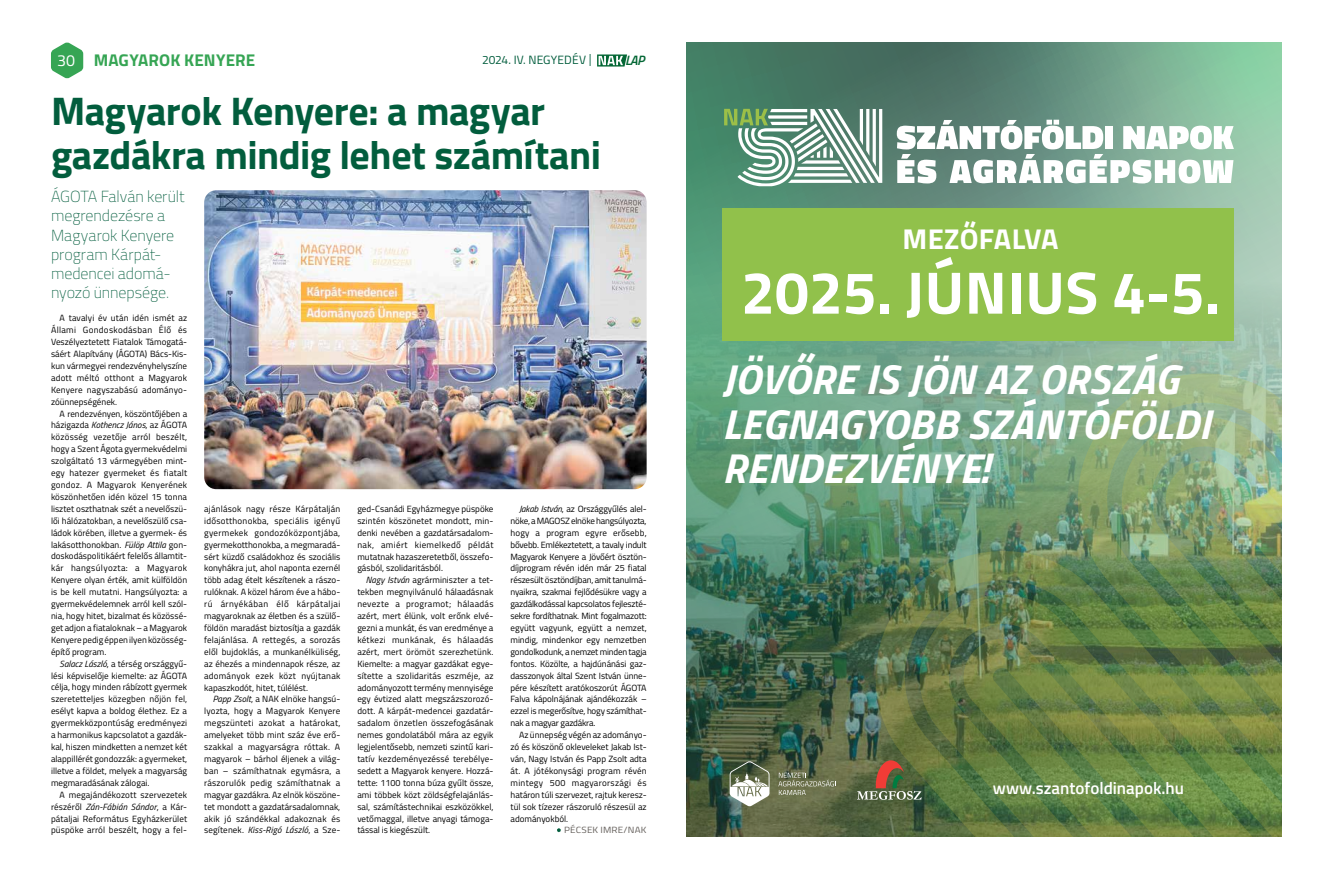
<style>
.page{position:relative;width:1333px;height:879px;background:#fff}
.page>*{position:absolute;margin:0;border:0;box-sizing:border-box;transform-origin:0 0}
.t1{font:700 60px "Titillium";letter-spacing:.01em;color:#fff}
.t2{font:italic 700 42px/44.3px "Titillium";letter-spacing:.01em;color:#fff}
.t3{font:700 40px/44px "Titillium";letter-spacing:-.01em;color:#025d3d}
.t4{font:700 28.7px "Titillium";letter-spacing:.01em;color:#fff}
.t5{font:600 17px "Titillium";color:#fff}
.t6{font:700 17px "Titillium";letter-spacing:.005em;color:#36a554}
.t7{font:100 16px/19.2px "Titillium";letter-spacing:-.005em;color:#025d3d}
.t8{font:italic 600 13.6px "Titillium";color:#046735}
.t9{font:12px "Titillium";color:#025d3d}
.t10{font:9px/11.9px "Titillium";color:#000;text-align:justify}
.t11{font:9px "Titillium";letter-spacing:.015em;color:#65605c;scale:1.1 1}
.s1{font-weight:400;font-size:16px;color:#fff}
.s2{font-family:"Myriad Pro"}
.s3{font-style:italic}
</style>
<div class="page">
<svg style="left:597px;top:54px;width:30px;height:13px"></svg>
<svg style="left:51px;top:42px;width:32px;height:36px"></svg>
<img style="left:686px;top:43px;width:595px;height:793px">
<img style="left:860px;top:359px;width:421px;height:477px">
<img style="left:918px;top:416px;width:363px;height:420px">
<img style="left:959px;top:457px;width:322px;height:379px">
<svg style="left:896px;top:120px;width:337px;height:63px"></svg>
<svg style="left:724px;top:109px;width:158px;height:77px"></svg>
<svg style="left:778px;top:773px;width:58px;height:22px"></svg>
<svg style="left:729px;top:761px;width:40px;height:45px"></svg>
<svg style="left:857px;top:760px;width:64px;height:40px"></svg>
<div style="left:722px;top:208px;width:511px;height:132px;background:#91c14b"></div>
<svg style="left:557px;top:828px;width:3px;height:4px"></svg>
<img style="left:204px;top:190px;width:442px;height:299px">
<h3 class="t6" style="left:57px;top:47px;width:199px"><span class="s1">30</span> MAGYAROK KENYERE</h3>
<h3 class="t9" style="left:482px;top:51px;width:111px">2024. IV. negyedév <span class="s2">|</span></h3>
<h3 class="t8" style="left:625px;top:50px;width:21px">LAP</h3>
<h3 class="t3" style="left:51px;top:87px;width:551px">Magyarok Kenyere: a magyar gazdákra mindig lehet számítani</h3>
<h3 class="t7" style="left:51px;top:186px;width:135px">ÁGOTA Falván került megrendezésre a<br>Magyarok Kenyere program Kárpát&shy;medencei adomá&shy;nyozó ünnepsége.</h3>
<p class="t10" style="left:51px;top:312px;width:138px;text-indent:9px">A tavalyi év után idén ismét az Állami Gondoskodásban Élő és Veszélyeztetett Fiatalok Támogatá&shy;sáért Alapítvány (ÁGOTA) Bács-Kis&shy;kun vármegyei rendezvényhelyszíne adott méltó otthont a Magyarok Kenyere nagyszabású adományo&shy;zóünnepségének.</p>
<p class="t10" style="left:51px;top:407px;width:138px;text-align:left;text-indent:9px">A rendezvényen, köszöntőjében a házigazda <span class="s3">Kothencz János</span>, az ÁGOTA közösség vezetője arról beszélt, hogy a Szent Ágota gyermekvédelmi szolgáltató 13 vármegyében mint&shy;egy hatezer gyermeket és fiatalt gondoz. A Magyarok Kenyerének köszönhetően idén közel 15 tonna lisztet oszthatnak szét a nevelőszü&shy;lői hálózatokban, a nevelőszülő csa&shy;ládok körében, illetve a gyermek- és lakásotthonokban. <span class="s3">Fülöp Attila</span> gon&shy;doskodáspolitikáért felelős államtit&shy;kár hangsúlyozta: a Magyarok Kenyere olyan érték, amit külföldön is be kell mutatni. Hangsúlyozta: a gyermekvédelemnek arról kell szól&shy;nia, hogy hitet, bizalmat és közössé&shy;get adjon a fiataloknak – a Magyarok Kenyere pedig éppen ilyen közösség&shy;építő program.</p>
<p class="t10" style="left:51px;top:657px;width:138px;text-indent:9px"><span class="s3">Salacz László</span>, a térség országgyű&shy;lési képviselője kiemelte: az ÁGOTA célja, hogy minden rábízott gyermek szeretetteljes közegben nőjön fel, esélyt kapva a boldog élethez. Ez a gyermekközpontúság eredményezi a harmonikus kapcsolatot a gazdák&shy;kal, hiszen mindketten a nemzet két alappillérét gondozzák: a gyermeket, illetve a földet, melyek a magyarság megmaradásának zálogai.</p>
<p class="t10" style="left:51px;top:788px;width:138px;text-indent:9px">A megajándékozott szervezetek részéről <span class="s3">Zán-Fábián Sándor</span>, a Kár&shy;pátaljai Református Egyházkerület püspöke arról beszélt, hogy a fel-</p>
<p class="t10" style="left:204px;top:502px;width:138px">ajánlások nagy része Kárpátalján idősotthonokba, speciális igényű gyermekek gondozóközpontjába, gyermekotthonokba, a megmaradá&shy;sért küzdő családokhoz és szociális konyhákra jut, ahol naponta ezernél több adag ételt készítenek a rászo&shy;rulóknak. A közel három éve a hábo&shy;rú árnyékában élő kárpátaljai magyaroknak az életben és a szülő&shy;földön maradást biztosítja a gazdák felajánlása. A rettegés, a sorozás elől bujdoklás, a munkanélküliség, az éhezés a mindennapok része, az adományok ezek közt nyújtanak kapaszkodót, hitet, túlélést.</p>
<p class="t10" style="left:204px;top:693px;width:138px;text-indent:9px"><span class="s3">Papp Zsolt</span>, a NAK elnöke hangsú&shy;lyozta, hogy a Magyarok Kenyere megszünteti azokat a határokat, amelyeket több mint száz éve erő&shy;szakkal a magyarságra róttak. A magyarok – bárhol éljenek a világ&shy;ban – számíthatnak egymásra, a rászorulók pedig számíthatnak a magyar gazdákra. Az elnök köszöne&shy;tet mondott a gazdatársadalomnak, akik jó szándékkal adakoznak és segítenek. <span class="s3">Kiss-Rigó László</span>, a Sze-</p>
<p class="t10" style="left:357px;top:502px;width:138px">ged-Csanádi Egyházmegye püspöke szintén köszönetet mondott, min&shy;denki nevében a gazdatársadalom&shy;nak, amiért kiemelkedő példát mutatnak hazaszeretetből, összefo&shy;gásból, szolidaritásból.</p>
<p class="t10" style="left:357px;top:574px;width:138px;text-indent:9px"><span class="s3">Nagy István</span> agrárminiszter a tet&shy;tekben megnyilvánuló hálaadásnak nevezte a programot; hálaadás azért, mert élünk, volt erőnk elvé&shy;gezni a munkát, és van eredménye a kétkezi munkának, és hálaadás azért, mert örömöt szerezhetünk.<br>Kiemelte: a magyar gazdákat egye&shy;sítette a szolidaritás eszméje, az adományozott termény mennyisége egy évtized alatt megszázszorozó&shy;dott. A kárpát-medencei gazdatár&shy;sadalom önzetlen összefogásának nemes gondolatából mára az egyik legjelentősebb, nemzeti szintű kari&shy;tatív kezdeményezéssé terebélye&shy;sedett a Magyarok kenyere. Hozzá&shy;tette: 1100 tonna búza gyűlt össze, ami többek közt zöldségfelajánlás&shy;sal, számítástechnikai eszközökkel, vetőmaggal, illetve anyagi támoga&shy;tással is kiegészült.</p>
<p class="t10" style="left:510px;top:502px;width:138px;text-indent:9px"><span class="s3">Jakab István</span>, az Országgyűlés alel&shy;nöke, a MAGOSZ elnöke hangsúlyozta, hogy a program egyre erősebb, bővebb. Emlékeztetett, a tavaly indult Magyarok Kenyere a Jövőért ösztön&shy;díjprogram révén idén már 25 fiatal részesült ösztöndíjban, amit tanulmá&shy;nyaikra, szakmai fejlődésükre vagy a gazdálkodással kapcsolatos fejleszté&shy;sekre fordíthatnak. Mint fogalmazott: együtt vagyunk, együtt a nemzet, mindig, mindenkor egy nemzetben gondolkodunk, a nemzet minden tagja fontos. Közölte, a hajdúnánási gaz&shy;dasszonyok által Szent István ünne&shy;pére készített aratókoszorút ÁGOTA Falva kápolnájának ajándékozzák – ezzel is megerősítve, hogy számíthat&shy;nak a magyar gazdákra.</p>
<p class="t10" style="left:510px;top:728px;width:138px;text-indent:9px">Az ünnepség végén az adományo&shy;zó és köszönő okleveleket Jakab Ist&shy;ván, N agy István és Papp Zsolt adta át. A jótékonysági program révén mintegy 500 magyarországi és határon túli szervezet, rajtuk keresz&shy;tül sok tízezer rászoruló részesül az adományokból.</p>
<p class="t11" style="left:564px;top:823px;width:76px">PÉCSEK IMRE/NAK</p>
<h3 class="t4" style="left:902px;top:217px;width:157px">MEZŐFALVA</h3>
<h1 class="t1" style="left:741px;top:247px;width:480px">2025. JÚNIUS 4-5.</h1>
<h2 class="t2" style="left:722px;top:355px;width:489px">JÖVŐRE IS JÖN AZ ORSZÁG<br>LEGNAGYOBB SZÁNTÓFÖLDI<br>RENDEZVÉNYE!</h2>
<h3 class="t5" style="left:992px;top:775px;width:193px">www.szantofoldinapok.hu</h3>
</div>
